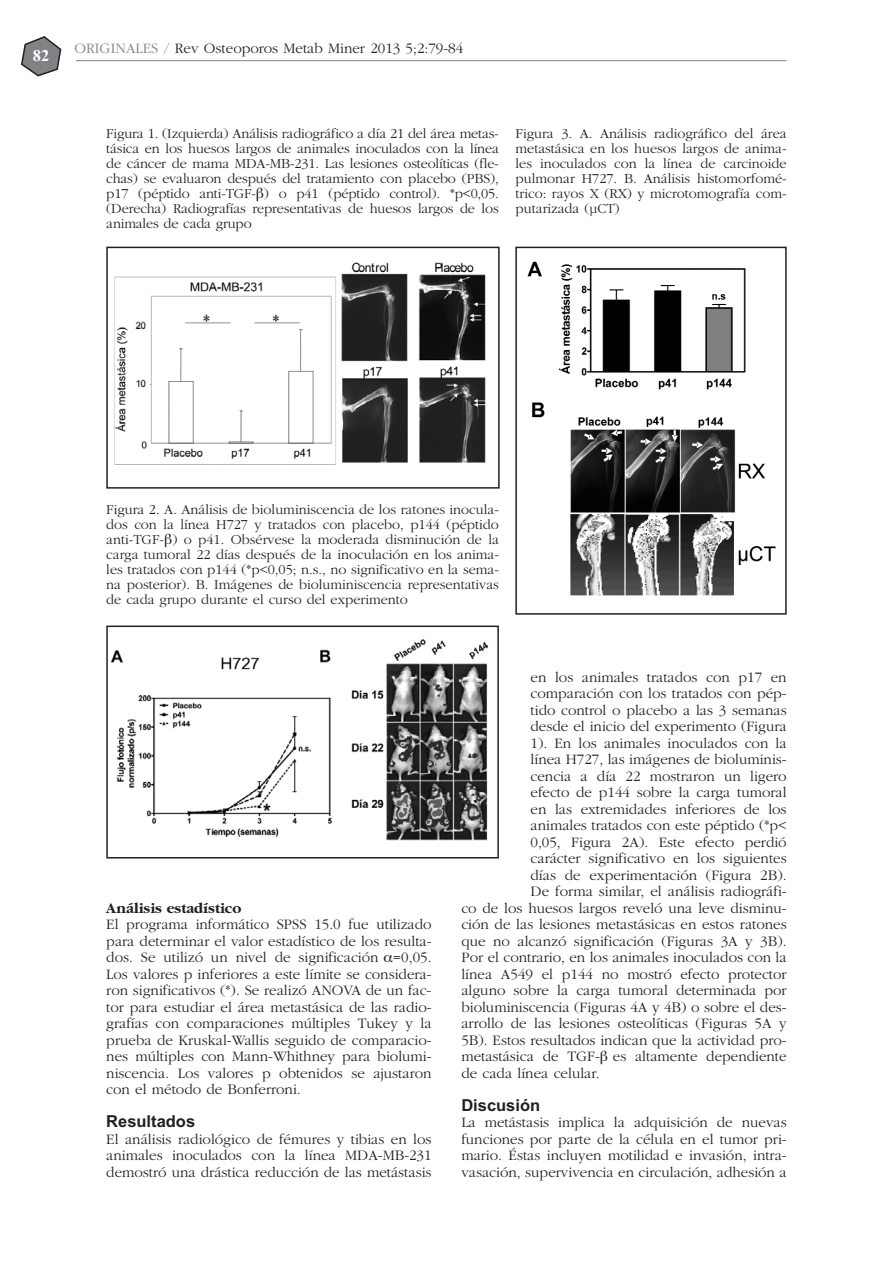
<style>
.page{position:relative;width:893px;height:1263px;background:#fff}
.page>*{position:absolute;margin:0;border:0;box-sizing:border-box;transform-origin:0 0}
.t1{font:700 16.5px "Arial";color:#231f20}
.t2{font:700 16.5px "Times New Roman";color:#fff}
.t3{font:300 15px/16.5px "Garamond";color:#231f20;text-align:justify}
.t4{font:700 15px "Garamond";color:#231f20}
.t5{font:300 14.25px/15px "Garamond";color:#231f20;text-align:justify}
.s1{color:#808285}
</style>
<div class="page">
<hr style="left:76px;top:60px;width:711px;height:1px;background:#808285">
<svg style="left:21px;top:36px;width:40px;height:40px"></svg>
<img style="left:114px;top:262px;width:372px;height:203px">
<div style="left:106px;top:247px;width:394px;height:242px;border:2px solid #231f20"></div>
<img style="left:527px;top:261px;width:249px;height:335px">
<div style="left:515px;top:247px;width:272px;height:368px;border:2px solid #231f20"></div>
<img style="left:111px;top:639px;width:378px;height:202px">
<div style="left:106px;top:625px;width:393px;height:233px;border:2px solid #231f20"></div>
<p class="t2" style="left:33px;top:46px;width:18px">82</p>
<p class="t3" style="left:74px;top:41px;width:390px"><span class="s1">ORIGINALES /</span> Rev Osteoporos Metab Miner 2013 5;2:79-84</p>
<p class="t5" style="left:106px;top:127px;width:394px">Figura 1. (Izquierda) Análisis radiográfico a día 21 del área metas&shy;tásica en los huesos largos de animales inoculados con la línea de cáncer de mama MDA-MB-231. Las lesiones osteolíticas (fle&shy;chas) se evaluaron después del tratamiento con placebo (PBS), p17 (péptido anti-TGF- ) o p41 (péptido control). *p&lt;0,05. (Derecha) Radiografías representativas de huesos largos de los animales de cada grupo</p>
<p class="t5" style="left:516px;top:127px;width:273px">Figura 3. A. Análisis radiográfico del área metastásica en los huesos largos de anima&shy;les inoculados con la línea de carcinoide pulmonar H727. B. Análisis histomorfomé&shy;trico: rayos X (RX) y microtomografía com&shy;putarizada (µCT)</p>
<p class="t5" style="left:106px;top:503px;width:394px">Figura 2. A. Análisis de bioluminiscencia de los ratones inocula&shy;dos con la línea H727 y tratados con placebo, p144 (péptido anti-TGF- ) o p41. Obsérvese la moderada disminución de la carga tumoral 22 días después de la inoculación en los anima&shy;les tratados con p144 (*p&lt;0,05; n.s., no significativo en la sema&shy;na posterior). B. Imágenes de bioluminiscencia representativas de cada grupo durante el curso del experimento</p>
<p class="t4" style="left:106px;top:902px;width:137px">Análisis estadístico</p>
<p class="t3" style="left:106px;top:917px;width:327px">El programa informático SPSS 15.0 fue utilizado para determinar el valor estadístico de los resulta&shy;dos. Se utilizó un nivel de significación =0,05.<br>Los valores p inferiores a este límite se considera&shy;ron significativos (*). Se realizó ANOVA de un fac&shy;tor para estudiar el área metastásica de las radio&shy;grafías con comparaciones múltiples Tukey y la prueba de Kruskal-Wallis seguido de comparacio&shy;nes múltiples con Mann-Whithney para biolumi&shy;niscencia. Los valores p obtenidos se ajustaron con el método de Bonferroni.</p>
<p class="t1" style="left:106px;top:1115px;width:90px">Resultados</p>
<p class="t3" style="left:106px;top:1132px;width:327px">El análisis radiológico de fémures y tibias en los animales inoculados con la línea MDA-MB-231 demostró una drástica reducción de las metástasis</p>
<p class="t3" style="left:531px;top:670px;width:258px">en los animales tratados con p17 en</p>
<p class="t3" style="left:531px;top:686px;width:258px">comparación con los tratados con pép-</p>
<p class="t3" style="left:531px;top:703px;width:258px">tido control o placebo a las 3 semanas</p>
<p class="t3" style="left:531px;top:719px;width:258px">desde el inicio del experimento (Figura</p>
<p class="t3" style="left:531px;top:736px;width:258px">1). En los animales inoculados con la</p>
<p class="t3" style="left:531px;top:752px;width:258px">línea H727, las imágenes de bioluminis-</p>
<p class="t3" style="left:531px;top:769px;width:258px">cencia a día 22 mostraron un ligero</p>
<p class="t3" style="left:531px;top:785px;width:258px">efecto de p144 sobre la carga tumoral</p>
<p class="t3" style="left:531px;top:802px;width:258px">en las extremidades inferiores de los</p>
<p class="t3" style="left:531px;top:818px;width:258px">animales tratados con este péptido (*p&lt;</p>
<p class="t3" style="left:531px;top:835px;width:258px">0,05, Figura 2A). Este efecto perdió</p>
<p class="t3" style="left:531px;top:851px;width:258px">carácter significativo en los siguientes</p>
<p class="t3" style="left:531px;top:868px;width:258px">días de experimentación (Figura 2B).</p>
<p class="t3" style="left:531px;top:884px;width:258px">De forma similar, el análisis radiográfi-</p>
<p class="t3" style="left:461px;top:901px;width:327px">co de los huesos largos reveló una leve disminu-</p>
<p class="t3" style="left:461px;top:917px;width:327px">ción de las lesiones metastásicas en estos ratones</p>
<p class="t3" style="left:461px;top:934px;width:327px">que no alcanzó significación (Figuras 3A y 3B).</p>
<p class="t3" style="left:461px;top:950px;width:327px">Por el contrario, en los animales inoculados con la</p>
<p class="t3" style="left:461px;top:967px;width:327px">línea A549 el p144 no mostró efecto protector</p>
<p class="t3" style="left:461px;top:983px;width:327px">alguno sobre la carga tumoral determinada por</p>
<p class="t3" style="left:461px;top:1000px;width:327px">bioluminiscencia (Figuras 4A y 4B) o sobre el des-</p>
<p class="t3" style="left:461px;top:1016px;width:327px">arrollo de las lesiones osteolíticas (Figuras 5A y</p>
<p class="t3" style="left:461px;top:1033px;width:327px">5B). Estos resultados indican que la actividad pro-</p>
<p class="t3" style="left:461px;top:1049px;width:327px">metastásica de TGF- es altamente dependiente</p>
<p class="t3" style="left:461px;top:1066px;width:140px">de cada línea celular.</p>
<p class="t1" style="left:461px;top:1099px;width:80px">Discusión</p>
<p class="t3" style="left:461px;top:1115px;width:327px">La metástasis implica la adquisición de nuevas funciones por parte de la célula en el tumor pri&shy;mario. Éstas incluyen motilidad e invasión, intra&shy;vasación, supervivencia en circulación, adhesión a</p>
</div>
